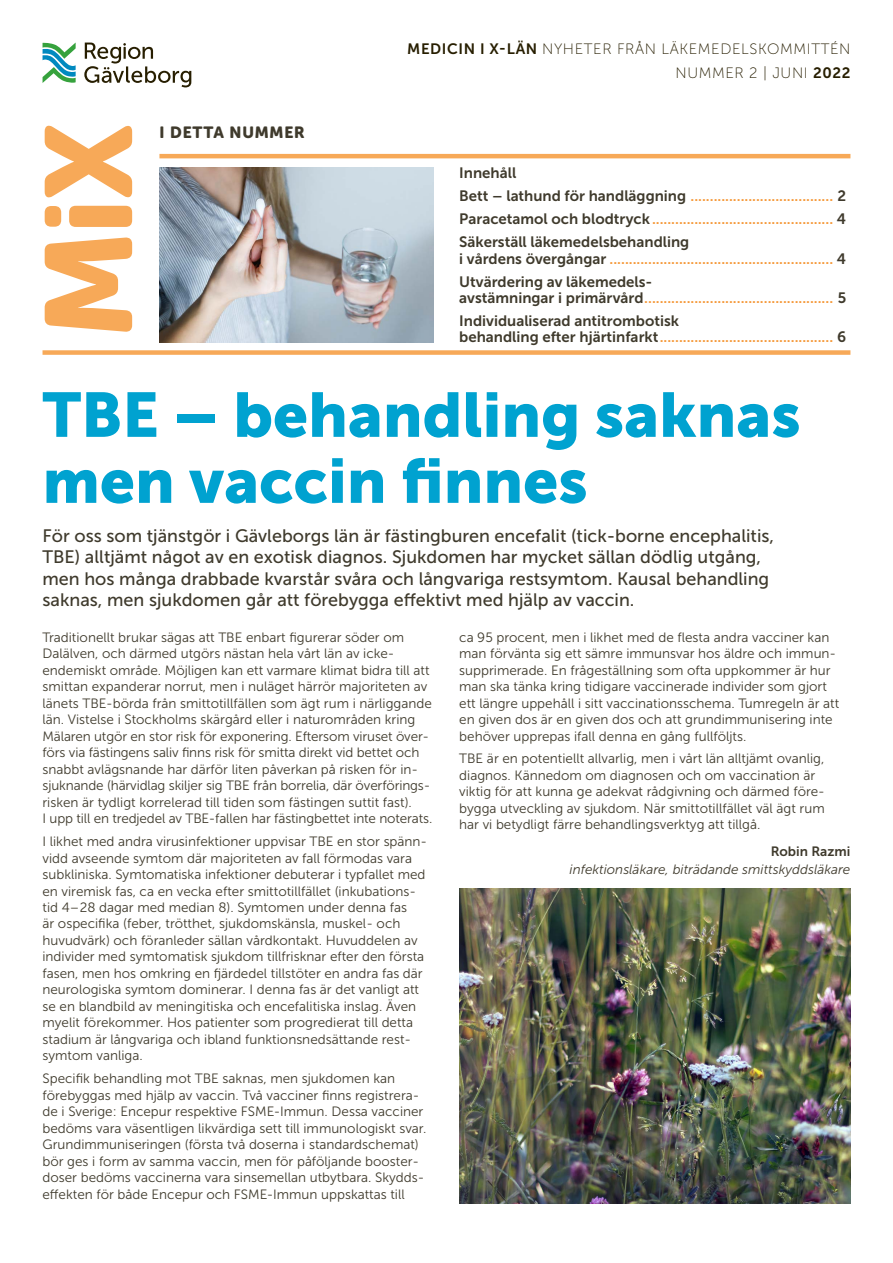
<style>
.page{position:relative;width:893px;height:1263px;background:#fff}
.page>*{position:absolute;margin:0;border:0;box-sizing:border-box;transform-origin:0 0}
.H1__Rubrik_fet_38{font:62.4px/66px "Museo Sans 900";color:#00a2d0}
.p__Ingress{font:18px/21.6px "Museo Sans 500";color:#3f3a2c}
.t1{font:16.2px "Museo Sans Rounded 900";letter-spacing:.05em;color:#3f3a2c}
.t2{font:15px/16.5px "Museo Sans 700";color:#f59a3c}
.TOC__Innehållsförte{font:15px/16.5px "Museo Sans 700";color:#3f3a2c}
.t3{font:15px/24px "Museo Sans 100";letter-spacing:.04em;color:#271e00;text-align:right}
.p__Bröd_9_11{font:13.5px/16.5px "Museo Sans 300";color:#3f3a2c}
.p__titel{font:italic 13.5px "Museo Sans 300";color:#3f3a2c}
.p__Namn{font:13.5px "Museo Sans 700";color:#3f3a2c}
.s1{font-family:"Museo Sans 700"}
.s2{color:#3f3a2c}
.s3{color:#f59a3c}
</style>
<div class="page">
<svg style="left:43px;top:43px;width:33px;height:40px"></svg>
<svg style="left:84px;top:43px;width:107px;height:44px"></svg>
<svg style="left:45px;top:125px;width:87px;height:207px"></svg>
<div style="left:43px;top:350px;width:807px;height:5px;background:#f7a958"></div>
<hr style="left:159px;top:154px;width:691px;height:4px;background:#f7a958">
<img style="left:159px;top:167px;width:275px;height:175px">
<img style="left:459px;top:889px;width:391px;height:314px">
<p class="t1" style="left:159px;top:123px;width:147px">I DETTA NUMMER</p>
<p class="t3" style="left:407px;top:37px;width:445px"><span class="s1">MEDICIN I X-LÄN</span> NYHETER FRÅN LÄKEMEDELSKOMMITTÉN<br>NUMMER 2 | JUNI <span class="s1">2022</span></p>
<p class="TOC__Innehållsförte" style="left:459px;top:165px;width:59px">Innehåll</p>
<p class="t2" style="left:459px;top:188px;width:389px"><span class="s2">Bett – lathund för handläggning</span> ..................................... <span class="s2">2</span></p>
<p class="t2" style="left:459px;top:211px;width:388px"><span class="s2">Paracetamol och blodtryck</span>............................................... <span class="s2">4</span></p>
<p class="t2" style="left:459px;top:234px;width:388px"><span class="s2">Säkerställ läkemedelsbehandling<br>i vårdens övergångar</span> .......................................................... <span class="s2">4</span></p>
<p class="t2" style="left:459px;top:273px;width:389px"><span class="s2">Utvärdering av läkemedels-<br>avstämningar i primärvård</span>................................................. <span class="s2">5</span></p>
<p class="TOC__Innehållsförte" style="left:459px;top:312px;width:388px">Individualiserad antitrombotisk<br>behandling efter hjärtinfarkt<span class="s3">.............................................</span> 6</p>
<h1 class="H1__Rubrik_fet_38" style="left:43px;top:382px;width:760px">TBE – behandling saknas men vaccin finnes</h1>
<p class="p__Ingress" style="left:43px;top:525px;width:733px">För oss som tjänstgör i Gävleborgs län är fästingburen encefalit (tick-borne encephalitis, TBE) alltjämt något av en exotisk diagnos. Sjukdomen har mycket sällan dödlig utgång, men hos många drabbade kvarstår svåra och långvariga restsymtom. Kausal behandling saknas, men sjukdomen går att förebygga effektivt med hjälp av vaccin.</p>
<p class="p__Bröd_9_11" style="left:43px;top:629px;width:391px">Traditionellt brukar sägas att TBE enbart figurerar söder om Dalälven, och därmed utgörs nästan hela vårt län av icke&shy;endemiskt område. Möjligen kan ett varmare klimat bidra till att smittan expanderar norrut, men i nuläget härrör majoriteten av länets TBE-börda från smittotillfällen som ägt rum i närliggande län. Vistelse i Stockholms skärgård eller i naturområden kring Mälaren utgör en stor risk för exponering. Eftersom viruset över&shy;förs via fästingens saliv finns risk för smitta direkt vid bettet och snabbt avlägsnande har därför liten påverkan på risken för in&shy;sjuknande (härvidlag skiljer sig TBE från borrelia, där överförings&shy;risken är tydligt korrelerad till tiden som fästingen suttit fast).<br>I upp till en tredjedel av TBE-fallen har fästingbettet inte noterats.</p>
<p class="p__Bröd_9_11" style="left:43px;top:833px;width:386px">I likhet med andra virusinfektioner uppvisar TBE en stor spänn&shy;vidd avseende symtom där majoriteten av fall förmodas vara subkliniska. Symtomatiska infektioner debuterar i typfallet med en viremisk fas, ca en vecka efter smittotillfället (inkubations&shy;tid 4 – 28 dagar med median 8). Symtomen under denna fas<br>är ospecifika (feber, trötthet, sjukdomskänsla, muskel- och huvudvärk) och föranleder sällan vårdkontakt. Huvuddelen av individer med symtomatisk sjukdom tillfrisknar efter den första fasen, men hos omkring en fjärdedel tillstöter en andra fas där neurologiska symtom dominerar. I denna fas är det vanligt att se en blandbild av meningitiska och encefalitiska inslag. Även myelit förekommer. Hos patienter som progredierat till detta stadium är långvariga och ibland funktionsnedsättande rest&shy;symtom vanliga.</p>
<p class="p__Bröd_9_11" style="left:43px;top:1070px;width:386px">Specifik behandling mot TBE saknas, men sjukdomen kan förebyggas med hjälp av vaccin. Två vacciner finns registrera&shy;de i Sverige: Encepur respektive FSME-Immun. Dessa vacciner bedöms vara väsentligen likvärdiga sett till immunologiskt svar.<br>Grundimmuniseringen (första två doserna i standardschemat) bör ges i form av samma vaccin, men för påföljande booster&shy;doser bedöms vaccinerna vara sinsemellan utbytbara. Skydds&shy;effekten för både Encepur och FSME-Immun uppskattas till</p>
<p class="p__Bröd_9_11" style="left:459px;top:629px;width:381px">ca 95 procent, men i likhet med de flesta andra vacciner kan man förvänta sig ett sämre immunsvar hos äldre och immun&shy;supprimerade. En frågeställning som ofta uppkommer är hur man ska tänka kring tidigare vaccinerade individer som gjort ett längre uppehåll i sitt vaccinationsschema. Tumregeln är att en given dos är en given dos och att grundimmunisering inte behöver upprepas ifall denna en gång fullföljts.</p>
<p class="p__Bröd_9_11" style="left:459px;top:751px;width:367px">TBE är en potentiellt allvarlig, men i vårt län alltjämt ovanlig, diagnos. Kännedom om diagnosen och om vaccination är viktig för att kunna ge adekvat rådgivning och därmed före&shy;bygga utveckling av sjukdom. När smittotillfället väl ägt rum har vi betydligt färre behandlingsverktyg att tillgå.</p>
<p class="p__Namn" style="left:771px;top:844px;width:81px">Robin Razmi</p>
<p class="p__titel" style="left:570px;top:862px;width:282px">infektionsläkare, biträdande smittskyddsläkare</p>
</div>
